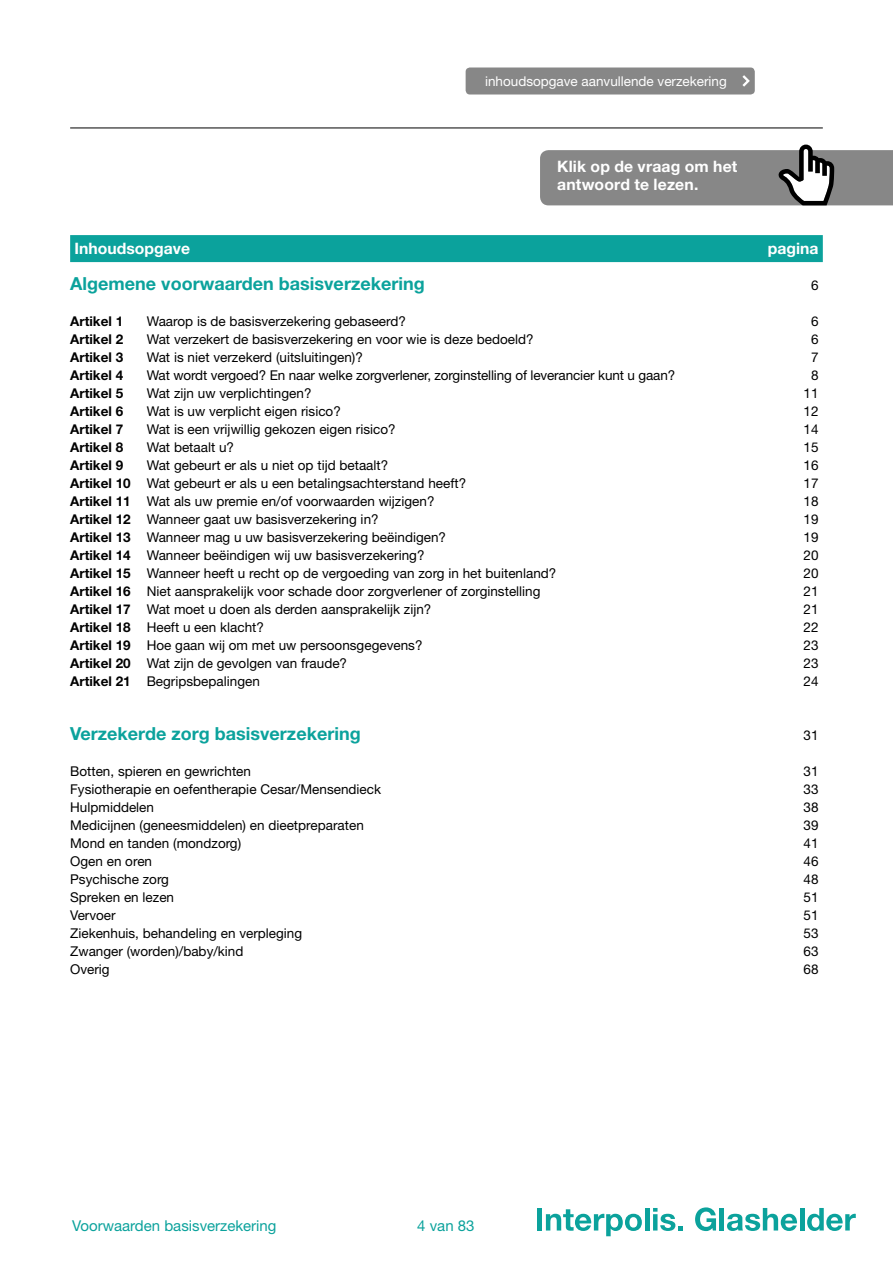
<style>
.page{position:relative;width:893px;height:1263px;background:#fff}
.page>*{position:absolute;margin:0;border:0;box-sizing:border-box;transform-origin:0 0}
.t1{font:700 18px "Helvetica Neue LT Std";color:#0ba29c}
.t2{font:700 15.75px/18px "Helvetica Neue LT Std";letter-spacing:.005em;color:#fff}
.t3{font:15px "Helvetica Neue LT Std";color:#0ba29c}
.t4{font:13.5px "Helvetica Neue LT Std";color:#000}
.t5{font:700 13.5px "Helvetica Neue LT Std";color:#000}
.t6{font:13.5px "Helvetica Neue LT Std";color:#fff}
.s1{font-weight:700}
</style>
<div class="page">
<div style="left:537px;top:1208px;width:5px;height:22px;background:#0ba29c"></div>
<svg style="left:546px;top:1209px;width:96px;height:27px"></svg>
<hr style="left:645px;top:1208px;width:4px;height:22px;background:#0ba29c">
<svg style="left:653px;top:1208px;width:30px;height:23px"></svg>
<svg style="left:695px;top:1207px;width:21px;height:24px"></svg>
<hr style="left:720px;top:1208px;width:4px;height:22px;background:#0ba29c">
<svg style="left:727px;top:1208px;width:70px;height:23px"></svg>
<hr style="left:800px;top:1208px;width:4px;height:22px;background:#0ba29c">
<svg style="left:807px;top:1208px;width:49px;height:23px"></svg>
<hr style="left:70px;top:128px;width:753px;height:1px;background:#000">
<div style="left:70px;top:235px;width:753px;height:27px;background:#0ba29c"></div>
<div style="left:466px;top:68px;width:289px;height:27px;background:#878787;border-radius:4px"></div>
<svg style="left:742px;top:75px;width:8px;height:12px"></svg>
<svg style="left:540px;top:145px;width:353px;height:60px;background:#909090"></svg>
<p class="t6" style="left:485px;top:73px;width:243px">inhoudsopgave aanvullende verzekering</p>
<p class="t2" style="left:557px;top:157px;width:182px">Klik op de vraag om het antwoord te lezen.</p>
<p class="t2" style="left:74px;top:239px;width:117px">Inhoudsopgave</p>
<p class="t2" style="left:768px;top:239px;width:52px">pagina</p>
<h1 class="t1" style="left:70px;top:272px;width:356px">Algemene voorwaarden basisverzekering</h1>
<p class="t4" style="left:811px;top:277px;width:9px">6</p>
<p class="t5" style="left:70px;top:312px;width:55px">Artikel 1</p>
<p class="t4" style="left:147px;top:313px;width:261px">Waarop is de basisverzekering gebaseerd?</p>
<p class="t4" style="left:811px;top:313px;width:9px">6</p>
<p class="t5" style="left:70px;top:330px;width:55px">Artikel 2</p>
<p class="t4" style="left:147px;top:331px;width:389px">Wat verzekert de basisverzekering en voor wie is deze bedoeld?</p>
<p class="t4" style="left:811px;top:331px;width:9px">6</p>
<p class="t5" style="left:70px;top:348px;width:55px">Artikel 3</p>
<p class="t4" style="left:147px;top:349px;width:218px">Wat is niet verzekerd (uitsluitingen)?</p>
<p class="t4" style="left:811px;top:349px;width:9px">7</p>
<p class="t5" style="left:70px;top:366px;width:55px">Artikel 4</p>
<p class="t4" style="left:147px;top:367px;width:530px">Wat wordt vergoed? En naar welke zorgverlener, zorginstelling of leverancier kunt u gaan?</p>
<p class="t4" style="left:811px;top:367px;width:9px">8</p>
<p class="t5" style="left:70px;top:384px;width:55px">Artikel 5</p>
<p class="t4" style="left:147px;top:385px;width:166px">Wat zijn uw verplichtingen?</p>
<p class="t4" style="left:803px;top:385px;width:17px">11</p>
<p class="t5" style="left:70px;top:402px;width:55px">Artikel 6</p>
<p class="t4" style="left:147px;top:403px;width:196px">Wat is uw verplicht eigen risico?</p>
<p class="t4" style="left:803px;top:403px;width:17px">12</p>
<p class="t5" style="left:70px;top:420px;width:55px">Artikel 7</p>
<p class="t4" style="left:147px;top:421px;width:251px">Wat is een vrijwillig gekozen eigen risico?</p>
<p class="t4" style="left:803px;top:421px;width:17px">14</p>
<p class="t5" style="left:70px;top:438px;width:55px">Artikel 8</p>
<p class="t4" style="left:147px;top:439px;width:89px">Wat betaalt u?</p>
<p class="t4" style="left:803px;top:439px;width:17px">15</p>
<p class="t5" style="left:70px;top:456px;width:55px">Artikel 9</p>
<p class="t4" style="left:147px;top:457px;width:243px">Wat gebeurt er als u niet op tijd betaalt?</p>
<p class="t4" style="left:803px;top:457px;width:17px">16</p>
<p class="t4" style="left:70px;top:475px;width:398px"><span class="s1">Artikel 10</span> Wat gebeurt er als u een betalingsachterstand heeft?</p>
<p class="t4" style="left:803px;top:475px;width:17px">17</p>
<p class="t4" style="left:70px;top:493px;width:366px"><span class="s1">Artikel 11</span> Wat als uw premie en/of voorwaarden wijzigen?</p>
<p class="t4" style="left:803px;top:493px;width:17px">18</p>
<p class="t4" style="left:70px;top:511px;width:310px"><span class="s1">Artikel 12</span> Wanneer gaat uw basisverzekering in?</p>
<p class="t4" style="left:803px;top:511px;width:17px">19</p>
<p class="t4" style="left:70px;top:529px;width:377px"><span class="s1">Artikel 13</span> Wanneer mag u uw basisverzekering beëindigen?</p>
<p class="t4" style="left:803px;top:529px;width:17px">19</p>
<p class="t4" style="left:70px;top:547px;width:356px"><span class="s1">Artikel 14</span> Wanneer beëindigen wij uw basisverzekering?</p>
<p class="t4" style="left:803px;top:547px;width:17px">20</p>
<p class="t4" style="left:70px;top:565px;width:488px"><span class="s1">Artikel 15</span> Wanneer heeft u recht op de vergoeding van zorg in het buitenland?</p>
<p class="t4" style="left:803px;top:565px;width:17px">20</p>
<p class="t4" style="left:70px;top:583px;width:472px"><span class="s1">Artikel 16</span> Niet aansprakelijk voor schade door zorgverlener of zorginstelling</p>
<p class="t4" style="left:803px;top:583px;width:17px">21</p>
<p class="t4" style="left:70px;top:601px;width:363px"><span class="s1">Artikel 17</span> Wat moet u doen als derden aansprakelijk zijn?</p>
<p class="t4" style="left:803px;top:601px;width:17px">21</p>
<p class="t4" style="left:70px;top:619px;width:195px"><span class="s1">Artikel 18</span> Heeft u een klacht?</p>
<p class="t4" style="left:803px;top:619px;width:17px">22</p>
<p class="t4" style="left:70px;top:637px;width:354px"><span class="s1">Artikel 19</span> Hoe gaan wij om met uw persoonsgegevens?</p>
<p class="t4" style="left:803px;top:637px;width:17px">23</p>
<p class="t4" style="left:70px;top:655px;width:278px"><span class="s1">Artikel 20</span> Wat zijn de gevolgen van fraude?</p>
<p class="t4" style="left:803px;top:655px;width:17px">23</p>
<p class="t4" style="left:70px;top:673px;width:191px"><span class="s1">Artikel 21</span> Begripsbepalingen</p>
<p class="t4" style="left:803px;top:673px;width:17px">24</p>
<h1 class="t1" style="left:70px;top:722px;width:292px">Verzekerde zorg basisverzekering</h1>
<p class="t4" style="left:803px;top:727px;width:17px">31</p>
<p class="t4" style="left:70px;top:763px;width:182px">Botten, spieren en gewrichten</p>
<p class="t4" style="left:803px;top:763px;width:17px">31</p>
<p class="t4" style="left:70px;top:781px;width:312px">Fysiotherapie en oefentherapie Cesar/Mensendieck</p>
<p class="t4" style="left:803px;top:781px;width:17px">33</p>
<p class="t4" style="left:70px;top:799px;width:85px">Hulpmiddelen</p>
<p class="t4" style="left:803px;top:799px;width:17px">38</p>
<p class="t4" style="left:70px;top:817px;width:295px">Medicijnen (geneesmiddelen) en dieetpreparaten</p>
<p class="t4" style="left:803px;top:817px;width:17px">39</p>
<p class="t4" style="left:70px;top:835px;width:172px">Mond en tanden (mondzorg)</p>
<p class="t4" style="left:803px;top:835px;width:17px">41</p>
<p class="t4" style="left:70px;top:853px;width:83px">Ogen en oren</p>
<p class="t4" style="left:803px;top:853px;width:17px">46</p>
<p class="t4" style="left:70px;top:871px;width:100px">Psychische zorg</p>
<p class="t4" style="left:803px;top:871px;width:17px">48</p>
<p class="t4" style="left:70px;top:889px;width:105px">Spreken en lezen</p>
<p class="t4" style="left:803px;top:889px;width:17px">51</p>
<p class="t4" style="left:70px;top:907px;width:47px">Vervoer</p>
<p class="t4" style="left:803px;top:907px;width:17px">51</p>
<p class="t4" style="left:70px;top:925px;width:234px">Ziekenhuis, behandeling en verpleging</p>
<p class="t4" style="left:803px;top:925px;width:17px">53</p>
<p class="t4" style="left:70px;top:943px;width:175px">Zwanger (worden)/baby/kind</p>
<p class="t4" style="left:803px;top:943px;width:17px">63</p>
<p class="t4" style="left:70px;top:961px;width:41px">Overig</p>
<p class="t4" style="left:803px;top:961px;width:17px">68</p>
<p class="t3" style="left:72px;top:1216px;width:206px">Voorwaarden basisverzekering</p>
<p class="t3" style="left:417px;top:1217px;width:59px">4 van 83</p>
</div>
